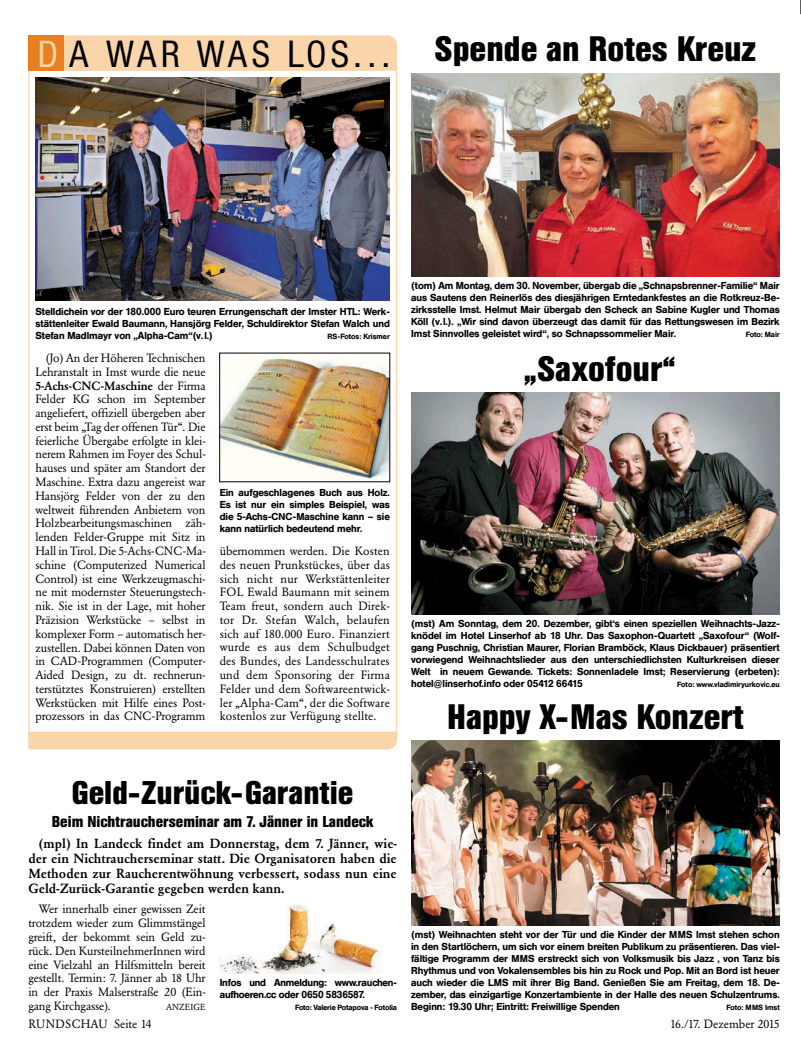
<style>
.page{position:relative;width:801px;height:1063px;background:#fff}
.page>*{position:absolute;margin:0;border:0;box-sizing:border-box;transform-origin:0 0}
.t1{font:300 37.5px "Helvetica Condensed BQ";letter-spacing:.11em;color:#000}
.t2{font:700 35px "Helvetica Condensed BQ";color:#000}
.t3{font:700 32.5px "Helvetica Condensed BQ";color:#000}
.t4{font:700 15.62px "Helvetica Condensed BQ";color:#000}
.t5{font:500 13.12px/15px "Garamond BQ";color:#000;text-align:justify}
.t6{font:11.88px/13.8px "Garamond BQ";letter-spacing:-.01em;color:#000;text-align:justify}
.t7{font:500 10px/11.9px "Helvetica BQ";color:#000;text-align:justify}
.t8{font:8.75px "Garamond BQ";letter-spacing:.03em;color:#000}
.t9{font:500 7.5px "Helvetica BQ";color:#000}
.s1{color:#fad5a9}
.s2{font-weight:500}
</style>
<div class="page">
<svg style="left:800px;top:0;width:1px;height:14px"></svg>
<div style="left:64px;top:35px;width:333px;height:36px;background:#fad5a9"></div>
<div style="left:28px;top:35px;width:36px;height:36px;background:#eb7e1e"></div>
<div style="left:28px;top:732px;width:369px;height:17px;background:#fad5a9"></div>
<img style="left:35px;top:78px;width:355px;height:223px">
<img style="left:222px;top:355px;width:166px;height:125px">
<img style="left:220px;top:905px;width:163px;height:68px">
<img style="left:411px;top:741px;width:369px;height:184px">
<img style="left:411px;top:392px;width:369px;height:222px">
<img style="left:411px;top:73px;width:369px;height:203px">
<p class="t1" style="left:38px;top:33px;width:353px"><span class="s1">D</span> A WAR WAS LOS...</p>
<p class="t2" style="left:435px;top:30px;width:323px">Spende an Rotes Kreuz</p>
<p class="t7" style="left:35px;top:306px;width:356px">Stelldichein vor der 180.000 Euro teuren Errungenschaft der Imster HTL: Werk&shy;stättenleiter Ewald Baumann, Hansjörg Felder, Schuldirektor Stefan Walch und Stefan Madlmayr von „Alpha-Cam“(v.l.)</p>
<p class="t9" style="left:327px;top:332px;width:64px">RS-Fotos: Krismer</p>
<p class="t6" style="left:35px;top:351px;width:172px;text-indent:11px">(Jo) An der Höheren Technischen Lehranstalt in Imst wurde die neue <span class="s2">5-Achs-CNC-Maschine</span> der Firma Felder KG schon im September angeliefert, offiziell übergeben aber erst beim „Tag der offenen Tür“. Die feierliche Übergabe erfolgte in klei&shy;nerem Rahmen im Foyer des Schul&shy;hauses und später am Standort der Maschine. Extra dazu angereist war Hansjörg Felder von der zu den weltweit führenden Anbietern von Holzbearbeitungsmaschinen zäh&shy;lenden Felder-Gruppe mit Sitz in Hall in Tirol. Die 5-Achs-CNC-Ma&shy;schine (Computerized Numerical Control) ist eine Werkzeugmaschi&shy;ne mit modernster Steuerungstech&shy;nik. Sie ist in der Lage, mit hoher Präzision Werkstücke – selbst in komplexer Form – automatisch her&shy;zustellen. Dabei können Daten von in CAD-Programmen (Computer-Aided Design, zu dt. rechnerun&shy;terstütztes Konstruieren) erstellten Werkstücken mit Hilfe eines Post&shy;prozessors in das CNC-Programm</p>
<p class="t7" style="left:220px;top:487px;width:172px">Ein aufgeschlagenes Buch aus Holz.<br>Es ist nur ein simples Beispiel, was die 5-Achs-CNC-Maschine kann – sie kann natürlich bedeutend mehr.</p>
<p class="t6" style="left:220px;top:544px;width:172px">übernommen werden. Die Kosten des neuen Prunkstückes, über das sich nicht nur Werkstättenleiter FOL Ewald Baumann mit seinem Team freut, sondern auch Direk&shy;tor Dr. Stefan Walch, belaufen sich auf 180.000 Euro. Finanziert wurde es aus dem Schulbudget des Bundes, des Landesschulrates und dem Sponsoring der Firma Felder und dem Softwareentwick&shy;ler „Alpha-Cam“, der die Software kostenlos zur Verfügung stellte.</p>
<p class="t7" style="left:411px;top:280px;width:370px">(tom) Am Montag, dem 30. November, übergab die „Schnapsbrenner-Familie“ Mair aus Sautens den Reinerlös des diesjährigen Erntedankfestes an die Rotkreuz-Be&shy;zirksstelle Imst. Helmut Mair übergab den Scheck an Sabine Kugler und Thomas Köll (v.l.). „Wir sind davon überzeugt das damit für das Rettungswesen im Bezirk Imst Sinnvolles geleistet wird“, so Schnapssommelier Mair.</p>
<p class="t9" style="left:745px;top:330px;width:36px">Foto: Mair</p>
<p class="t2" style="left:524px;top:349px;width:153px">„Saxofour“</p>
<p class="t7" style="left:411px;top:618px;width:370px">(mst) Am Sonntag, dem 20. Dezember, gibt‘s einen speziellen Weihnachts-Jazz&shy;knödel im Hotel Linserhof ab 18 Uhr. Das Saxophon-Quartett „Saxofour“ (Wolf&shy;gang Puschnig, Christian Maurer, Florian Bramböck, Klaus Dickbauer) präsentiert vorwiegend Weihnachtslieder aus den unterschiedlichsten Kulturkreisen dieser Welt in neuem Gewande. Tickets: Sonnenladele Imst; Reservierung (erbeten): hotel@linserhof.info oder 05412 66415</p>
<p class="t9" style="left:677px;top:680px;width:104px">Foto: www.vladimiryurkovic.eu</p>
<p class="t2" style="left:447px;top:698px;width:298px">Happy X-Mas Konzert</p>
<p class="t3" style="left:72px;top:775px;width:283px">Geld-Zurück-Garantie</p>
<p class="t4" style="left:52px;top:813px;width:323px">Beim Nichtraucherseminar am 7. Jänner in Landeck</p>
<p class="t5" style="left:28px;top:836px;width:370px;text-indent:11px">(mpl) In Landeck findet am Donnerstag, dem 7. Jänner, wie&shy;der ein Nichtraucherseminar statt. Die Organisatoren haben die Methoden zur Raucherentwöhnung verbessert, sodass nun eine Geld-Zurück-Garantie gegeben werden kann.</p>
<p class="t6" style="left:28px;top:903px;width:179px;text-indent:11px">Wer innerhalb einer gewissen Zeit trotzdem wieder zum Glimmstängel greift, der bekommt sein Geld zu&shy;rück. Den KursteilnehmerInnen wird eine Vielzahl an Hilfsmitteln bereit gestellt. Termin: 7. Jänner ab 18 Uhr in der Praxis Malserstraße 20 (Ein&shy;gang Kirchgasse).</p>
<p class="t8" style="left:166px;top:1002px;width:41px">ANZEIGE</p>
<p class="t7" style="left:220px;top:977px;width:179px">Infos und Anmeldung: www.rauchen&shy;aufhoeren.cc oder 0650 5836587.</p>
<p class="t9" style="left:295px;top:1003px;width:103px">Foto: Valerie Potapova - Fotolia</p>
<p class="t7" style="left:411px;top:929px;width:370px">(mst) Weihnachten steht vor der Tür und die Kinder der MMS Imst stehen schon in den Startlöchern, um sich vor einem breiten Publikum zu präsentieren. Das viel&shy;fältige Programm der MMS erstreckt sich von Volksmusik bis Jazz , von Tanz bis Rhythmus und von Vokalensembles bis hin zu Rock und Pop. Mit an Bord ist heuer auch wieder die LMS mit ihrer Big Band. Genießen Sie am Freitag, dem 18. De&shy;zember, das einzigartige Konzertambiente in der Halle des neuen Schulzentrums.<br>Beginn: 19.30 Uhr; Eintritt: Freiwillige Spenden</p>
<p class="t9" style="left:726px;top:1003px;width:55px">Foto: MMS Imst</p>
<p class="t6" style="left:28px;top:1017px;width:125px">RUNDSCHAU Seite 14</p>
<p class="t6" style="left:670px;top:1017px;width:111px">16./17. Dezember 2015</p>
</div>
